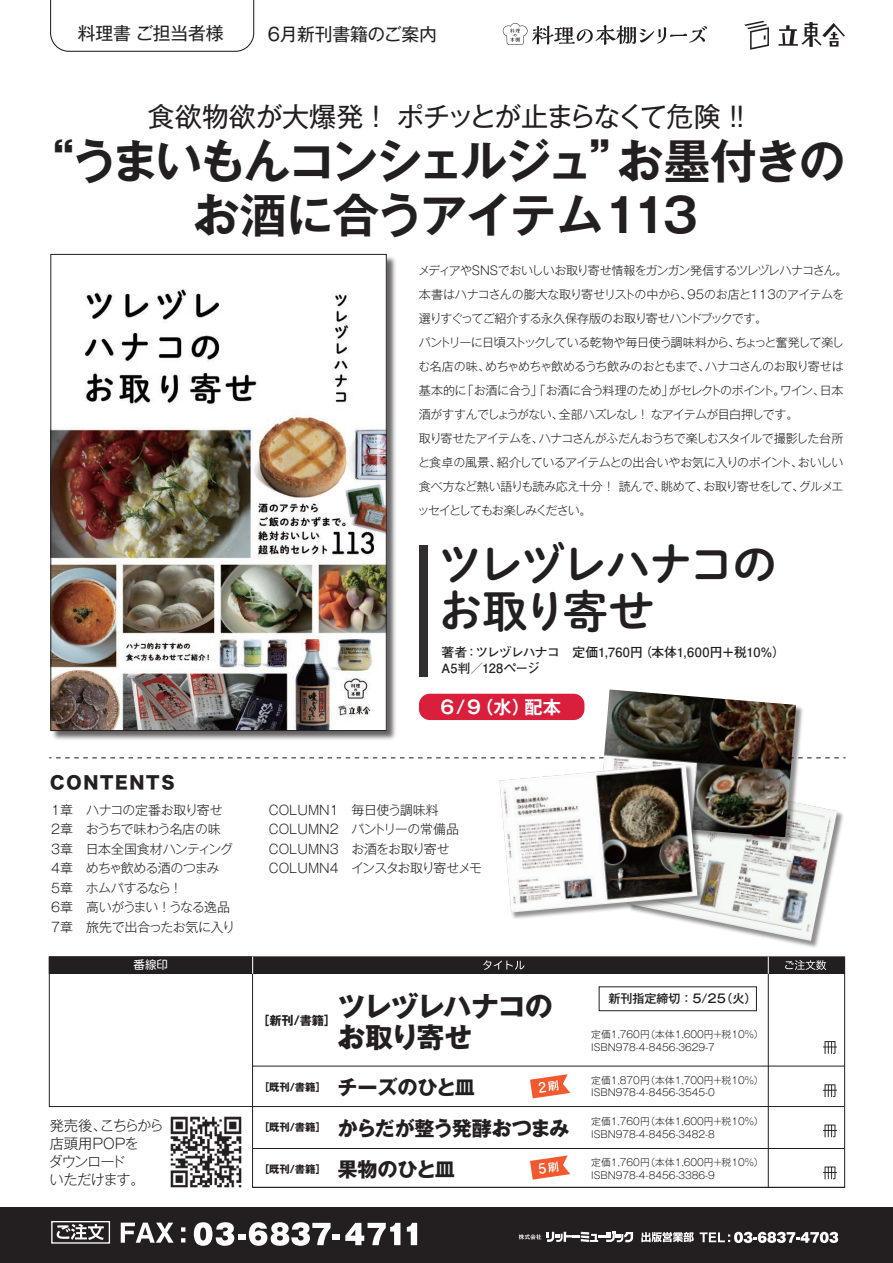
<style>
.page{position:relative;width:893px;height:1263px;background:#fff}
.page>*{position:absolute;margin:0;border:0;box-sizing:border-box;transform-origin:0 0}
.t1{font:700 46.8px/54px "Gothic MB101 Pro De";letter-spacing:-.06em;color:#231f20;text-align:center}
.t2{font:45.15px/47px "Shuei M Go Std B";letter-spacing:-.065em;color:#231f20}
.t3{font:700 28.05px/31.7px "Gothic MB101 Pro";letter-spacing:-.055em;color:#231f20}
.t4{font:27.15px "Gothic MB101 Pro";letter-spacing:-.02em;color:#231f20}
.t5{font:700 20.25px "Gothic MB101 Pro";letter-spacing:-.01em;color:#231f20}
.t6{font:700 18.15px "Gothic MB101 Pro De";color:#fff}
.t7{font:17.85px "Gothic MB101 Pro";letter-spacing:-.01em;color:#231f20}
.t8{font:17.25px "Hira Kaku Std W8";letter-spacing:.1em;color:#231f20}
.t9{font:300 14.25px/18px "Gothic MB101 Pro";letter-spacing:-.075em;color:#231f20}
.t10{font:300 12.9px/19.5px "Gothic MB101 Pro";letter-spacing:-.06em;color:#231f20}
.t11{font:300 12.9px/19.5px "Gothic MB101 Pro";color:#231f20}
.t12{font:700 12.75px/16.5px "Futo Go B101 Pro";letter-spacing:-.005em;color:#231f20}
.t13{font:700 12.15px "Gothic MB101 Pro";color:#231f20}
.t14{font:300 12px/24px "Gothic MB101 Pro";letter-spacing:-.05em;color:#231f20}
.t15{font:500 12px "Gothic MB101 Pro";color:#231f20}
.t16{font:11.4px "Shin M Go Pro";color:#fff}
.t17{font:700 10.35px "Gothic MB101 Pro";letter-spacing:-.005em;color:#231f20}
.t18{font:300 9.75px/12.8px "Gothic MB101 Pro";color:#231f20}
</style>
<div class="page">
<img style="left:783px;top:811px;width:60px;height:137px">
<img style="left:688px;top:804px;width:149px;height:137px">
<div style="left:49px;top:956px;width:204px;height:151px;border:1px solid #231f20"></div>
<hr style="left:253px;top:1187px;width:592px;height:1px;background:#231f20">
<div style="left:49px;top:957px;width:796px;height:16px;background:#231f20"></div>
<div style="left:49px;top:956px;width:796px;height:18px;border:1px solid #231f20"></div>
<hr style="left:768px;top:974px;width:1px;height:213px;background:#231f20">
<svg style="left:768px;top:957px;width:1px;height:17px"></svg>
<svg style="left:252px;top:957px;width:1px;height:17px"></svg>
<svg style="left:483px;top:960px;width:41px;height:10px"></svg>
<svg style="left:785px;top:960px;width:41px;height:10px"></svg>
<hr style="left:253px;top:1148px;width:592px;height:1px;background:#231f20">
<hr style="left:253px;top:1106px;width:592px;height:1px;background:#231f20">
<hr style="left:253px;top:1066px;width:592px;height:1px;background:#231f20">
<svg style="left:823px;top:1041px;width:14px;height:13px"></svg>
<div style="left:0;top:1207px;width:893px;height:56px;background:#231f20"></div>
<svg style="left:519px;top:1231px;width:114px;height:11px"></svg>
<svg style="left:641px;top:1232px;width:53px;height:10px"></svg>
<svg style="left:121px;top:1222px;width:53px;height:21px"></svg>
<svg style="left:181px;top:1238px;width:4px;height:4px"></svg>
<svg style="left:181px;top:1227px;width:4px;height:5px"></svg>
<svg style="left:57px;top:1224px;width:47px;height:16px"></svg>
<div style="left:51px;top:1221px;width:59px;height:22px;border:1px solid #fff"></div>
<svg style="left:194px;top:1222px;width:137px;height:24px"></svg>
<div style="left:332px;top:1234px;width:8px;height:5px;background:#fff"></div>
<svg style="left:345px;top:1223px;width:55px;height:22px"></svg>
<svg style="left:407px;top:1223px;width:10px;height:22px"></svg>
<svg style="left:700px;top:1232px;width:138px;height:11px"></svg>
<img style="left:170px;top:1116px;width:72px;height:72px">
<svg style="left:503px;top:23px;width:204px;height:22px"></svg>
<svg style="left:823px;top:1124px;width:14px;height:13px"></svg>
<svg style="left:823px;top:1166px;width:14px;height:13px"></svg>
<svg style="left:823px;top:1084px;width:14px;height:13px"></svg>
<div style="left:599px;top:987px;width:158px;height:24px;border:1px solid #231f20"></div>
<svg style="left:778px;top:22px;width:67px;height:25px"></svg>
<svg style="left:744px;top:21px;width:25px;height:29px"></svg>
<svg style="left:50px;top:0;width:205px;height:52px"></svg>
<svg style="left:49px;top:757px;width:797px;height:1px"></svg>
<div style="left:419px;top:694px;width:165px;height:26px;background:#da1f3d;border-radius:11px"></div>
<img style="left:50px;top:253px;width:346px;height:487px">
<img style="left:52px;top:256px;width:333px;height:473px">
<div style="left:419px;top:545px;width:9px;height:131px;background:#312f30"></div>
<img style="left:597px;top:706px;width:208px;height:140px">
<img style="left:599px;top:689px;width:197px;height:148px">
<img style="left:511px;top:762px;width:195px;height:160px">
<img style="left:499px;top:763px;width:198px;height:149px">
<div style="left:50px;top:254px;width:337px;height:477px;border:1px solid #231f20"></div>
<svg style="left:530px;top:1074px;width:40px;height:24px"></svg>
<svg style="left:530px;top:1155px;width:40px;height:24px"></svg>
<h3 class="t7" style="left:78px;top:19px;width:147px">料理書 ご担当者様</h3>
<h3 class="t7" style="left:268px;top:19px;width:170px">6月新刊書籍のご案内</h3>
<h3 class="t4" style="left:148px;top:94px;width:608px">食欲物欲が大爆発 ！ ポチッとが止まらなくて危険 ！！</h3>
<h1 class="t1" style="left:27px;top:129px;width:820px">“うまいもんコンシェルジュ”お墨付きのお酒に合うアイテム113</h1>
<p class="t14" style="left:418px;top:257px;width:431px">メディアやSNSでおいしいお取り寄せ情報をガンガン発信するツレヅレハナコさん。本書はハナコさんの膨大な取り寄せリストの中から、95のお店と113のアイテムを選りすぐってご紹介する永久保存版のお取り寄せハンドブックです。<br>パントリーに日頃ストックしている乾物や毎日使う調味料から、ちょっと奮発して楽しむ名店の味、めちゃめちゃ飲めるうち飲みのおともまで、ハナコさんのお取り寄せは基本的に「お酒に合う」「お酒に合う料理のため」がセレクトのポイント。ワイン、日本酒がすすんでしょうがない、全部ハズレなし ！ なアイテムが目白押しです。<br>取り寄せたアイテムを、ハナコさんがふだんおうちで楽しむスタイルで撮影した台所と食卓の風景、紹介しているアイテムとの出合いやお気に入りのポイント、おいしい食べ方など熱い語りも読み応え十分 ！ 読んで、眺めて、お取り寄せをして、グルメエッセイとしてもお楽しみください。</p>
<h2 class="t2" style="left:437px;top:539px;width:342px">ツレヅレハナコのお取り寄せ</h2>
<p class="t12" style="left:441px;top:642px;width:345px">著者：ツレヅレハナコ　定価1,760円（本体1,600円＋税10%）<br>A5判／128ページ</p>
<h3 class="t8" style="left:50px;top:773px;width:126px">CONTENTS</h3>
<h3 class="t6" style="left:440px;top:692px;width:122px">6/9（水）配本</h3>
<p class="t10" style="left:49px;top:798px;width:187px">１章　ハナコの定番お取り寄せ<br>２章　おうちで味わう名店の味<br>３章　日本全国食材ハンティング<br>４章　めちゃ飲める酒のつまみ<br>５章　ホムパするなら ！<br>６章　高いがうまい ！うなる逸品<br>７章　旅先で出合ったお気に入り</p>
<p class="t11" style="left:269px;top:798px;width:215px">COLUMN1　毎日使う調味料<br>COLUMN2　パントリーの常備品<br>COLUMN3　お酒をお取り寄せ<br>COLUMN4　インスタお取り寄せメモ</p>
<p class="t16" style="left:134px;top:955px;width:36px">番線印</p>
<p class="t9" style="left:49px;top:1114px;width:117px">発売後、こちらから店頭用POPを<br>ダウンロード<br>いただけます。</p>
<p class="t13" style="left:258px;top:1011px;width:80px">［新刊/書籍］</p>
<p class="t17" style="left:259px;top:1078px;width:68px">［既刊/書籍］</p>
<p class="t17" style="left:259px;top:1118px;width:68px">［既刊/書籍］</p>
<p class="t17" style="left:259px;top:1160px;width:68px">［既刊/書籍］</p>
<h3 class="t3" style="left:337px;top:987px;width:217px">ツレヅレハナコのお取り寄せ</h3>
<h3 class="t5" style="left:337px;top:1070px;width:139px">チーズのひと皿</h3>
<p class="t18" style="left:337px;top:1113px;width:428px;text-indent:254px">定価1,760円（本体1,600円＋税10%）<sup>からだが整う発酵おつまみ</sup> ISBN978-4-8456-3482-8</p>
<p class="t18" style="left:591px;top:1154px;width:174px">定価1,760円（本体1,600円＋税10%）</p>
<p class="t15" style="left:608px;top:989px;width:150px">新刊指定締切 ： 5/25（火）</p>
<p class="t18" style="left:591px;top:1026px;width:174px">定価1,760円（本体1,600円＋税10%）<br>ISBN978-4-8456-3629-7</p>
<p class="t18" style="left:591px;top:1072px;width:174px">定価1,870円（本体1,700円＋税10%）<br>ISBN978-4-8456-3545-0</p>
<h3 class="t5" style="left:337px;top:1152px;width:119px">果物のひと皿</h3>
<p class="t18" style="left:591px;top:1167px;width:125px">ISBN978-4-8456-3386-9</p>
</div>
